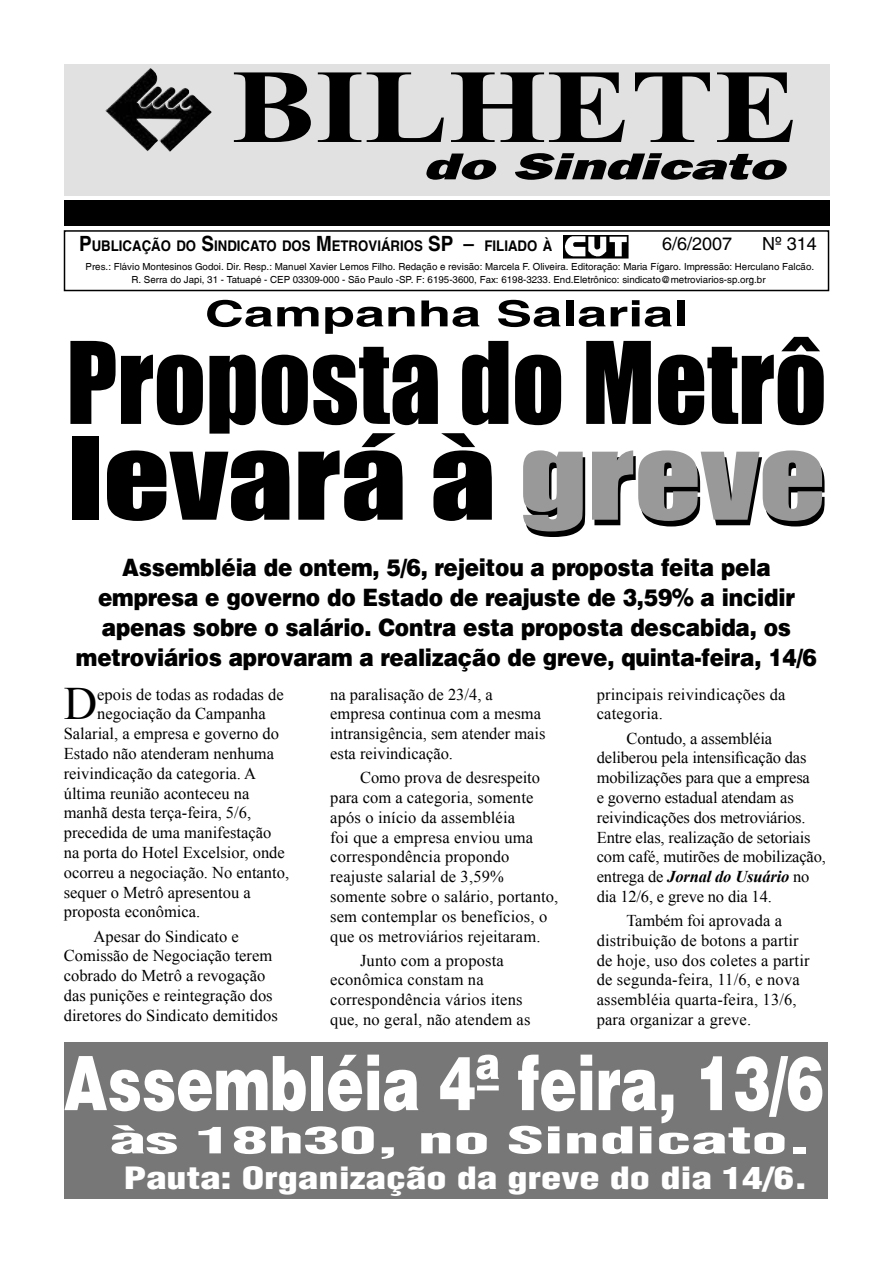
<style>
.page{position:relative;width:893px;height:1263px;background:#fff}
.page>*{position:absolute;margin:0;border:0;box-sizing:border-box;transform-origin:0 0}
.t1{font:105px "Impact";color:#000}
.t2{font:105px "Impact";color:#000;scale:1.25 1}
.t3{font:700 105px "Times New Roman";color:#000;scale:1.2 1}
.t4{font:75px "Switzerland Black Plain";color:#fff;scale:.75 1}
.t5{font:46.35px "Times New Roman";color:#000}
.t6{font:italic 800 37.5px "Frankfurt Gothic";color:#000;scale:1.6 1}
.t7{font:36px "Switzerland Cond Black Plain";color:#fff;scale:2 1}
.t8{font:700 36px "Switzerland";color:#000;scale:1.5 1}
.t9{font:30px "Switzerland Cond Black Plain";color:#fff;scale:1.35 1}
.t10{font:24px/30px "Switzerland Black Plain";letter-spacing:-.01em;color:#000;text-align:center;scale:.9 1}
.t11{font:18px "Switzerland Plain";color:#000}
.t12{font:16.5px/19.8px "Times New Roman";color:#000}
.t13{font:700 14.7px "Switzerland";color:#000;scale:.9 1}
.t14{font:9.75px/12.8px "Switzerland Plain";color:#000;text-align:center}
.s1{font-size:21px}
.s2{color:#999}
.s3{font-weight:700;font-style:italic}
</style>
<div class="page">
<div style="left:64px;top:1042px;width:764px;height:156px;background:#777"></div>
<div style="left:64px;top:64px;width:765px;height:132px;background:#e1e1e1"></div>
<div style="left:64px;top:230px;width:765px;height:61px;border:2px solid #000"></div>
<div style="left:64px;top:200px;width:766px;height:25px;background:#000"></div>
<img style="left:105px;top:68px;width:106px;height:84px">
<img style="left:563px;top:235px;width:65px;height:23px">
<h1 class="t3" style="left:231px;top:34px;width:474px">BILHETE</h1>
<h3 class="t6" style="left:423px;top:144px;width:227px">do Sindicato</h3>
<p class="t13" style="left:79px;top:237px;width:527px"><span class="s1">P</span>UBLICAÇÃO DO <span class="s1">S</span>INDICATO DOS <span class="s1">M</span>ETROVIÁRIOS <span class="s1">SP –</span> FILIADO À</p>
<p class="t11" style="left:662px;top:233px;width:72px">6/6/2007</p>
<p class="t11" style="left:762px;top:233px;width:56px">Nº 314</p>
<p class="t14" style="left:86px;top:260px;width:730px">Pres.: Flávio Montesinos Godoi. Dir. Resp.: Manuel Xavier Lemos Filho. Redação e revisão: Marcela F. Oliveira. Editoração: Maria Fígaro. Impressão: Herculano Falcão.<br>R. Serra do Japi, 31 - Tatuapé - CEP 03309-000 - São Paulo -SP. F: 6195-3600, Fax: 6198-3233. End.Eletrônico: sindicato@metroviarios-sp.org.br</p>
<h3 class="t8" style="left:205px;top:292px;width:324px">Campanha Salarial</h3>
<h1 class="t1" style="left:66px;top:301px;width:762px">Proposta do Metrô</h1>
<h1 class="t2" style="left:67px;top:397px;width:608px">levará à <span class="s2">greve</span></h1>
<p class="t10" style="left:76px;top:551px;width:825px">Assembléia de ontem, 5/6, rejeitou a proposta feita pela empresa e governo do Estado de reajuste de 3,59% a incidir apenas sobre o salário. Contra esta proposta descabida, os metroviários aprovaram a realização de greve, quinta-feira, 14/6</p>
<h3 class="t5" style="left:64px;top:673px;width:35px">D</h3>
<p class="t12" style="left:97px;top:684px;width:188px">epois de todas as rodadas de</p>
<p class="t12" style="left:97px;top:704px;width:170px">negociação da Campanha</p>
<p class="t12" style="left:64px;top:723px;width:217px">Salarial, a empresa e governo do</p>
<p class="t12" style="left:64px;top:743px;width:212px">Estado não atenderam nenhuma</p>
<p class="t12" style="left:64px;top:763px;width:194px">reivindicação da categoria. A</p>
<p class="t12" style="left:64px;top:783px;width:187px">última reunião aconteceu na</p>
<p class="t12" style="left:64px;top:803px;width:189px">manhã desta terça-feira, 5/6,</p>
<p class="t12" style="left:64px;top:822px;width:209px">precedida de uma manifestação</p>
<p class="t12" style="left:64px;top:842px;width:223px">na porta do Hotel Excelsior, onde</p>
<p class="t12" style="left:64px;top:862px;width:227px">ocorreu a negociação. No entanto,</p>
<p class="t12" style="left:64px;top:882px;width:188px">sequer o Metrô apresentou a</p>
<p class="t12" style="left:64px;top:902px;width:138px">proposta econômica.</p>
<p class="t12" style="left:64px;top:926px;width:216px;text-indent:30px">Apesar do Sindicato e<br>Comissão de Negociação terem cobrado do Metrô a revogação das punições e reintegração dos diretores do Sindicato demitidos</p>
<p class="t12" style="left:330px;top:684px;width:217px">na paralisação de 23/4, a empresa continua com a mesma intransigência, sem atender mais esta reivindicação.</p>
<p class="t12" style="left:330px;top:767px;width:230px;text-indent:30px">Como prova de desrespeito para com a categoria, somente após o início da assembléia<br>foi que a empresa enviou uma correspondência propondo reajuste salarial de 3,59% somente sobre o salário, portanto, sem contemplar os benefícios, o que os metroviários rejeitaram.</p>
<p class="t12" style="left:330px;top:950px;width:202px;text-indent:30px">Junto com a proposta econômica constam na correspondência vários itens que, no geral, não atendem as</p>
<p class="t12" style="left:597px;top:684px;width:190px">principais reivindicações da categoria.</p>
<p class="t12" style="left:597px;top:728px;width:231px;text-indent:30px">Contudo, a assembléia deliberou pela intensificação das mobilizações para que a empresa<br>e governo estadual atendam as reivindicações dos metroviários.<br>Entre elas, realização de setoriais com café, mutirões de mobilização, entrega de <span class="s3">Jornal do Usuário</span> no dia 12/6, e greve no dia 14.</p>
<p class="t12" style="left:597px;top:910px;width:214px;text-indent:30px">Também foi aprovada a distribuição de botons a partir de hoje, uso dos coletes a partir de segunda-feira, 11/6, e nova assembléia quarta-feira, 13/6, para organizar a greve.</p>
<h2 class="t4" style="left:64px;top:1034px;width:1015px">Assembléia 4ª feira, 13/6</h2>
<h3 class="t7" style="left:110px;top:1118px;width:352px">às 18h30, no Sindicato.</h3>
<h3 class="t9" style="left:124px;top:1160px;width:508px">Pauta: Organização da greve do dia 14/6.</h3>
</div>
